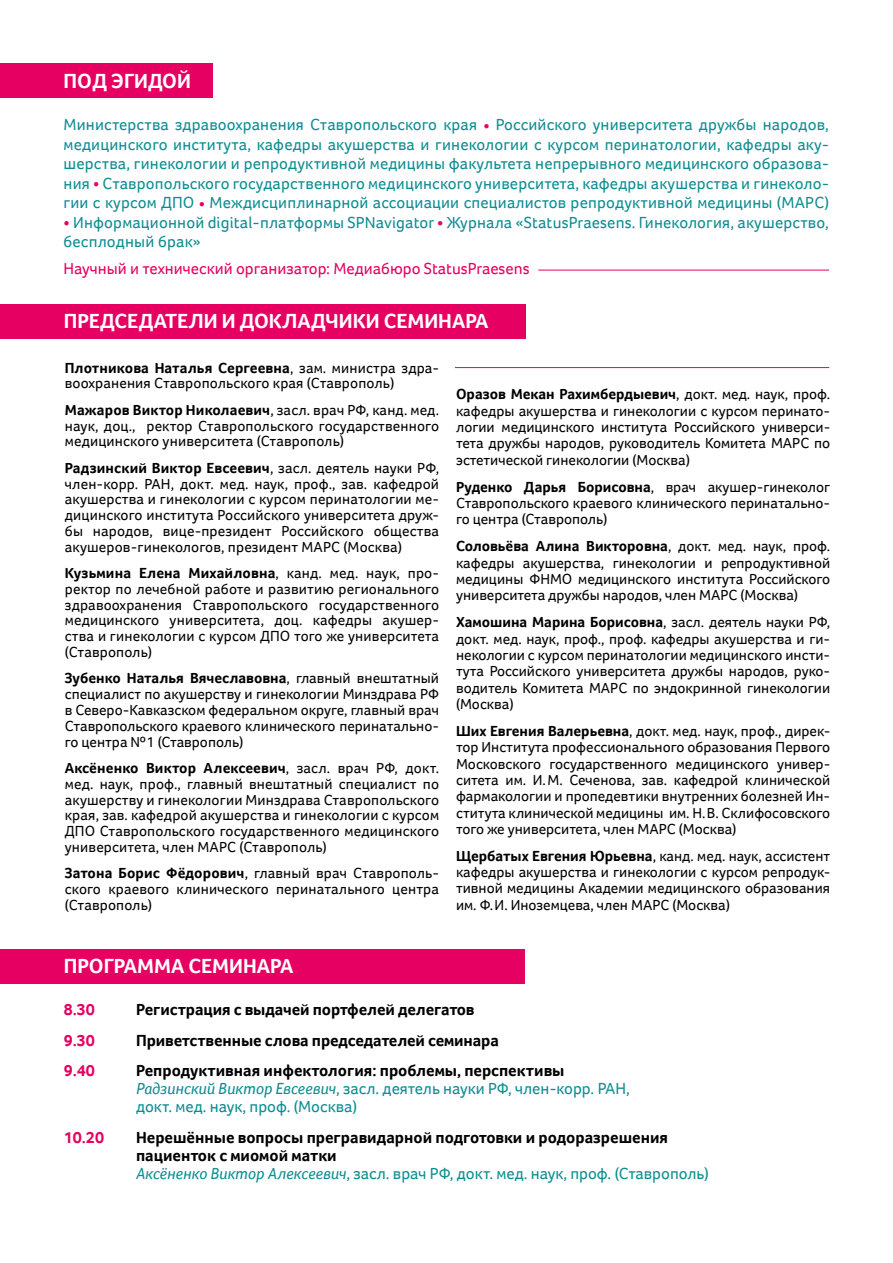
<style>
.page{position:relative;width:893px;height:1263px;background:#fff}
.page>*{position:absolute;margin:0;border:0;box-sizing:border-box;transform-origin:0 0}
.t1{font:700 21px "Foco Trial";color:#fff}
.t2{font:16.5px/19.5px "Foco Trial";letter-spacing:.01em;color:#0e8d92}
.t3{font:700 16.5px/18px "Foco Trial";letter-spacing:-.005em;color:#000}
.t4{font:16.5px "Foco Trial";color:#e60061}
.t5{font:700 16.5px "Foco Trial";color:#e60061}
.t6{font:15px/15.8px "Foco Trial";color:#000;text-align:justify}
.s1{color:#e60061}
.s2{font-weight:700}
.s3{font-weight:700;color:#000}
.s4{font-style:italic}
.s5{font-weight:400;font-style:italic;color:#0e8d92}
.s6{font-weight:400;color:#0e8d92}
</style>
<div class="page">
<div style="left:0;top:304px;width:525px;height:34px;background:#e60061"></div>
<div style="left:0;top:64px;width:212px;height:34px;background:#e60061"></div>
<hr style="left:538px;top:270px;width:291px;height:1px;background:#e60061">
<hr style="left:455px;top:367px;width:374px;height:1px;background:#e60061">
<div style="left:0;top:949px;width:524px;height:35px;background:#e60061"></div>
<h1 class="t1" style="left:64px;top:67px;width:129px">ПОД ЭГИДОЙ</h1>
<p class="t2" style="left:64px;top:115px;width:767px;text-align:justify">Министерства здравоохранения Ставропольского края <span class="s1">•</span> Российского университета дружбы народов, медицинского института, кафедры акушерства и гинекологии с курсом перинатологии, кафедры аку&shy;шерства, гинекологии и репродуктивной медицины факультета непрерывного медицинского образова&shy;ния <span class="s1">•</span> Ставропольского государственного медицинского университета, кафедры акушерства и гинеколо&shy;гии с курсом ДПО <span class="s1">•</span> Междисциплинарной ассоциации специалистов репродуктивной медицины (МАРС)</p>
<p class="t2" style="left:64px;top:212px;width:767px"><span class="s1">•</span> Информационной digital-платформы SPNavigator <span class="s1">•</span> Журнала «StatusPraesens. Гинекология, акушерство, бесплодный брак»</p>
<p class="t4" style="left:64px;top:257px;width:468px">Научный и технический организатор: Медиабюро StatusPraesens</p>
<h1 class="t1" style="left:64px;top:307px;width:426px">ПРЕДСЕДАТЕЛИ И ДОКЛАДЧИКИ СЕМИНАРА</h1>
<p class="t6" style="left:65px;top:359px;width:376px"><span class="s2">Плотникова Наталья Сергеевна</span>, зам. министра здра&shy;воохранения Ставропольского края (Ставрополь)</p>
<p class="t6" style="left:65px;top:402px;width:376px"><span class="s2">Мажаров Виктор Николаевич</span>, засл. врач РФ, канд. мед. наук, доц., ректор Ставропольского государственного медицинского университета (Ставрополь)</p>
<p class="t6" style="left:65px;top:460px;width:376px"><span class="s2">Радзинский Виктор Евсеевич</span>, засл. деятель науки РФ, член-корр. РАН, докт. мед. наук, проф., зав. кафедрой акушерства и гинекологии с курсом перинатологии ме&shy;дицинского института Российского университета друж&shy;бы народов, вице-президент Российского общества акушеров-гинекологов, президент МАРС (Москва)</p>
<p class="t6" style="left:65px;top:565px;width:376px"><span class="s2">Кузьмина Елена Михайловна</span>, канд. мед. наук, про&shy;ректор по лечебной работе и развитию регионального здравоохранения Ставропольского государственного медицинского университета, доц. кафедры акушер&shy;ства и гинекологии с курсом ДПО того же университета (Ставрополь)</p>
<p class="t6" style="left:65px;top:670px;width:376px"><span class="s2">Зубенко Наталья Вячеславовна</span>, главный внештатный специалист по акушерству и гинекологии Минздрава РФ в Северо-Кавказском федеральном округе, главный врач Ставропольского краевого клинического перинатально&shy;го центра №1 (Ставрополь)</p>
<p class="t6" style="left:65px;top:760px;width:376px"><span class="s2">Аксёненко Виктор Алексеевич</span>, засл. врач РФ, докт. мед. наук, проф., главный внештатный специалист по акушерству и гинекологии Минздрава Ставропольского края, зав. кафедрой акушерства и гинекологии с курсом ДПО Ставропольского государственного медицинского университета, член МАРС (Ставрополь)</p>
<p class="t6" style="left:65px;top:865px;width:376px"><span class="s2">Затона Борис Фёдорович</span>, главный врач Ставрополь&shy;ского краевого клинического перинатального центра (Ставрополь)</p>
<p class="t6" style="left:456px;top:386px;width:376px;line-height:16.4px"><span class="s2">Оразов Мекан Рахимбердыевич</span>, докт. мед. наук, проф. кафедры акушерства и гинекологии с курсом перинато&shy;логии медицинского института Российского универси&shy;тета дружбы народов, руководитель Комитета МАРС по эстетической гинекологии (Москва)</p>
<p class="t6" style="left:456px;top:478px;width:376px;line-height:16.4px"><span class="s2">Руденко Дарья Борисовна</span>, врач акушер-гинеколог Ставропольского краевого клинического перинатально&shy;го центра (Ставрополь)</p>
<p class="t6" style="left:456px;top:538px;width:376px;line-height:16.4px"><span class="s2">Соловьёва Алина Викторовна</span>, докт. мед. наук, проф. кафедры акушерства, гинекологии и репродуктивной медицины ФНМО медицинского института Российского университета дружбы народов, член МАРС (Москва)</p>
<p class="t6" style="left:456px;top:614px;width:376px;line-height:16.4px"><span class="s2">Хамошина Марина Борисовна</span>, засл. деятель науки РФ, докт. мед. наук, проф., проф. кафедры акушерства и ги&shy;некологии с курсом перинатологии медицинского инсти&shy;тута Российского университета дружбы народов, руко&shy;водитель Комитета МАРС по эндокринной гинекологии (Москва)</p>
<p class="t6" style="left:456px;top:722px;width:376px;line-height:16.4px"><span class="s2">Ших Евгения Валерьевна</span>, докт. мед. наук, проф., дирек&shy;тор Института профессионального образования Первого Московского государственного медицинского универ&shy;ситета им. И. М. Сеченова, зав. кафедрой клинической фармакологии и пропедевтики внутренних болезней Ин&shy;ститута клинической медицины им. Н. В. Склифосовского того же университета, член МАРС (Москва)</p>
<p class="t6" style="left:456px;top:847px;width:376px;line-height:16.4px"><span class="s2">Щербатых Евгения Юрьевна</span>, канд. мед. наук, ассистент кафедры акушерства и гинекологии с курсом репродук&shy;тивной медицины Академии медицинского образования им. Ф. И. Иноземцева, член МАРС (Москва)</p>
<h1 class="t1" style="left:64px;top:952px;width:231px">ПРОГРАММА СЕМИНАРА</h1>
<p class="t5" style="left:64px;top:998px;width:33px">8.30</p>
<p class="t3" style="left:136px;top:1000px;width:340px">Регистрация с выдачей портфелей делегатов</p>
<p class="t5" style="left:64px;top:1029px;width:33px">9.30</p>
<p class="t3" style="left:136px;top:1031px;width:364px">Приветственные слова председателей семинара</p>
<p class="t5" style="left:64px;top:1059px;width:33px">9.40</p>
<p class="t2" style="left:136px;top:1061px;width:495px;line-height:18px"><span class="s3">Репродуктивная инфектология: проблемы, перспективы<br></span><span class="s4">Радзинский Виктор Евсеевич</span>, засл. деятель науки РФ, член-корр. РАН, докт. мед. наук, проф. (Москва)</p>
<p class="t5" style="left:64px;top:1126px;width:42px">10.20</p>
<p class="t3" style="left:136px;top:1128px;width:574px">Нерешённые вопросы прегравидарной подготовки и родоразрешения пациенток с миомой матки<br><span class="s5">Аксёненко Виктор Алексеевич</span><span class="s6">, засл. врач РФ, докт. мед. наук, проф. (Ставрополь)</span></p>
</div>
